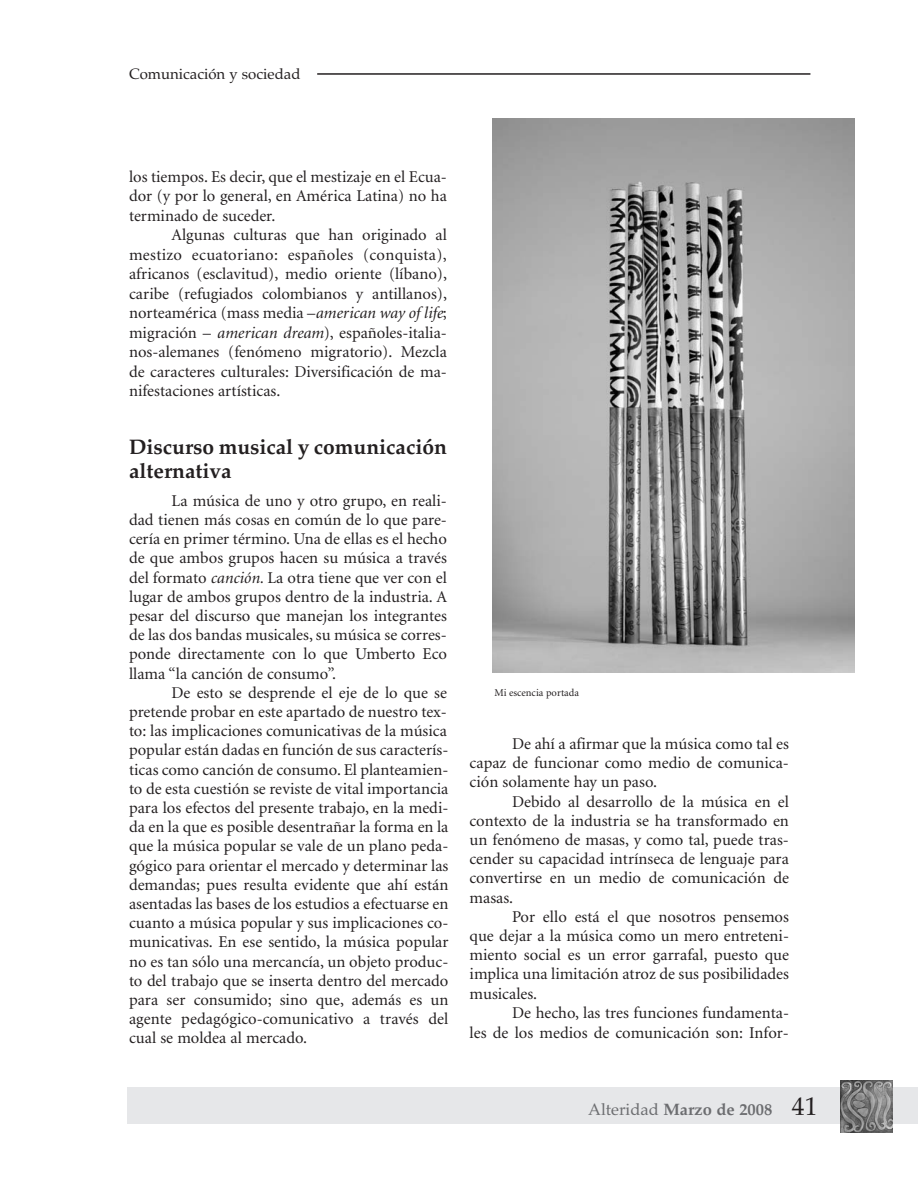
<style>
.page{position:relative;width:918px;height:1188px;background:#fff}
.page>*{position:absolute;margin:0;border:0;box-sizing:border-box;transform-origin:0 0}
.t1{font:700 21px/24px "Palatino";color:#231f20}
.t2{font:16.5px/19.2px "Minion";color:#231f20;text-align:justify}
.t3{font:700 16.5px "Palatino";color:#6c6d70}
.t4{font:15px "Palatino";color:#231f20}
.t5{font:10.5px "Minion";color:#231f20}
.s1{font-style:italic}
.s2{font-weight:400}
.s3{font-weight:400;font-size:25.5px;color:#231f20}
</style>
<div class="page">
<div style="left:128px;top:1087px;width:790px;height:37px;background:#e6e7e9"></div>
<hr style="left:317px;top:73px;width:493px;height:2px;background:#231f20">
<img style="left:840px;top:1080px;width:53px;height:52px">
<img style="left:492px;top:119px;width:363px;height:554px">
<p class="t4" style="left:129px;top:65px;width:173px">Comunicación y sociedad</p>
<p class="t2" style="left:129px;top:168px;width:319px">los tiempos. Es decir, que el mestizaje en el Ecua&shy;dor (y por lo general, en América Latina) no ha terminado de suceder.</p>
<p class="t2" style="left:129px;top:226px;width:319px;text-indent:43px">Algunas culturas que han originado al mestizo ecuatoriano: españoles (conquista), africanos (esclavitud), medio oriente (líbano), caribe (refugiados colombianos y antillanos), norteamérica (mass media –<span class="s1">american way of life</span>; migración – <span class="s1">american dream</span>), españoles-italia&shy;nos-alemanes (fenómeno migratorio). Mezcla de caracteres culturales: Diversificación de ma&shy;nifestaciones artísticas.</p>
<p class="t1" style="left:129px;top:435px;width:319px">Discurso musical y comunicación alternativa</p>
<p class="t2" style="left:129px;top:492px;width:319px;text-indent:43px">La música de uno y otro grupo, en reali&shy;dad tienen más cosas en común de lo que pare&shy;cería en primer término. Una de ellas es el hecho de que ambos grupos hacen su música a través del formato <span class="s1">canción.</span> La otra tiene que ver con el lugar de ambos grupos dentro de la industria. A pesar del discurso que manejan los integrantes de las dos bandas musicales, su música se corres&shy;ponde directamente con lo que Umberto Eco llama “la canción de consumo”.</p>
<p class="t2" style="left:129px;top:684px;width:321px;text-indent:43px">De esto se desprende el eje de lo que se pretende probar en este apartado de nuestro tex&shy;to: las implicaciones comunicativas de la música popular están dadas en función de sus caracterís&shy;ticas como canción de consumo. El planteamien&shy;to de esta cuestión se reviste de vital importancia para los efectos del presente trabajo, en la medi&shy;da en la que es posible desentrañar la forma en la que la música popular se vale de un plano peda&shy;gógico para orientar el mercado y determinar las demandas; pues resulta evidente que ahí están asentadas las bases de los estudios a efectuarse en cuanto a música popular y sus implicaciones co&shy;municativas. En ese sentido, la música popular no es tan sólo una mercancía, un objeto produc&shy;to del trabajo que se inserta dentro del mercado para ser consumido; sino que, además es un agente pedagógico-comunicativo a través del cual se moldea al mercado.</p>
<p class="t5" style="left:494px;top:688px;width:86px">Mi escencia portada</p>
<p class="t2" style="left:470px;top:735px;width:321px;text-indent:43px">De ahí a afirmar que la música como tal es capaz de funcionar como medio de comunica&shy;ción solamente hay un paso.</p>
<p class="t2" style="left:470px;top:793px;width:321px;text-indent:43px">Debido al desarrollo de la música en el contexto de la industria se ha transformado en un fenómeno de masas, y como tal, puede tras&shy;cender su capacidad intrínseca de lenguaje para convertirse en un medio de comunicación de masas.</p>
<p class="t2" style="left:470px;top:908px;width:321px;text-indent:43px">Por ello está el que nosotros pensemos que dejar a la música como un mero entreteni&shy;miento social es un error garrafal, puesto que implica una limitación atroz de sus posibilidades musicales.</p>
<p class="t2" style="left:470px;top:1004px;width:321px;text-align:right">De hecho, las tres funciones fundamenta-<br>les de los medios de comunicación son: Infor-</p>
<p class="t3" style="left:588px;top:1100px;width:231px"><span class="s2">Alteridad</span> Marzo de 2008 <span class="s3">41</span></p>
</div>
